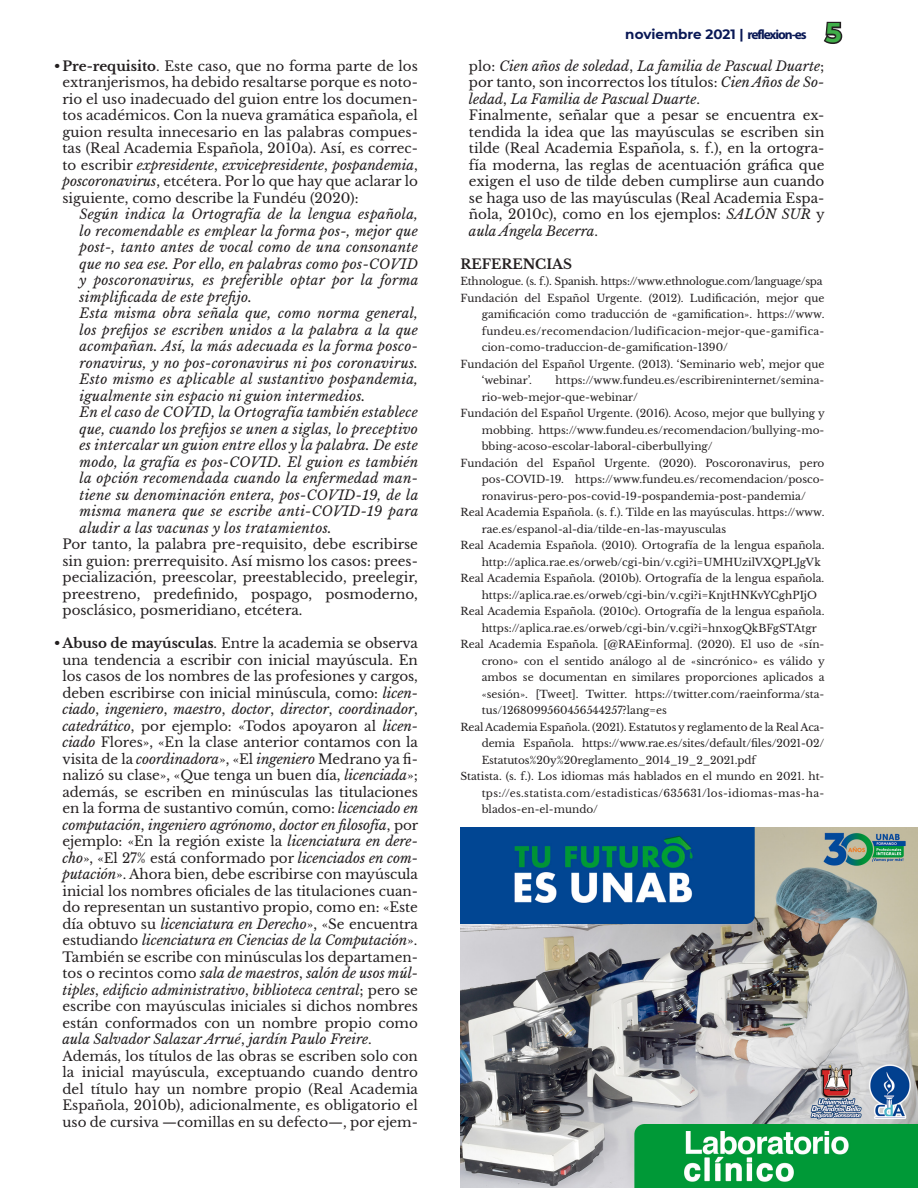
<style>
.page{position:relative;width:918px;height:1188px;background:#fff}
.page>*{position:absolute;margin:0;border:0;box-sizing:border-box;transform-origin:0 0}
.Texto_normal{font:13.5px/16.5px "Libre Baskerville";color:#231f20;text-align:justify}
.Texto_normal-2{font:italic 13.5px/16.5px "Libre Baskerville";letter-spacing:.02em;color:#231f20;text-align:justify}
.t1{font:700 13.5px "Montserrat";color:#091855}
.Subtema_en_artículo{font:700 13.5px "Libre Baskerville";color:#231f20}
.Referencias{font:10.5px/16.5px "Libre Baskerville";color:#231f20;text-align:justify}
.Referencias-2{font:10.5px "Libre Baskerville";letter-spacing:-.02em;color:#231f20}
.s1{font-weight:700}
.s2{font-style:italic}
.s3{font-family:"Myriad Pro"}
.s4{font-size:27px;color:#231f20}
.s5{font-style:normal}
</style>
<div class="page">
<img style="left:460px;top:827px;width:458px;height:361px">
<p class="Texto_normal" style="left:63px;top:57px;width:357px;text-indent:-9px"><span class="s1">• Pre-requisito</span>. Este caso, que no forma parte de los extranjerismos, ha debido resaltarse porque es noto&shy;rio el uso inadecuado del guion entre los documen&shy;tos académicos. Con la nueva gramática española, el guion resulta innecesario en las palabras compues&shy;tas (Real Academia Española, 2010a). Así, es correc&shy;to escribir <span class="s2">expresidente</span>, <span class="s2">exvicepresidente</span>, <span class="s2">pospandemia</span>, <span class="s2">poscoronavirus</span>, etcétera. Por lo que hay que aclarar lo siguiente, como describe la Fundéu (2020):</p>
<p class="Texto_normal-2" style="left:80px;top:206px;width:340px">Según indica la Ortografía de la lengua española, lo recomendable es emplear la forma pos-, mejor que post-, tanto antes de vocal como de una consonante que no sea ese. Por ello, en palabras como pos-COVID y poscoronavirus, es preferible optar por la forma simplificada de este prefijo.</p>
<p class="Texto_normal-2" style="left:80px;top:305px;width:340px">Esta misma obra señala que, como norma general, los prefijos se escriben unidos a la palabra a la que acompañan. Así, la más adecuada es la forma posco&shy;ronavirus, y no pos-coronavirus ni pos coronavirus.<br>Esto mismo es aplicable al sustantivo pospandemia, igualmente sin espacio ni guion intermedios.</p>
<p class="Texto_normal-2" style="left:80px;top:404px;width:340px">En el caso de COVID, la Ortografía también establece que, cuando los prefijos se unen a siglas, lo preceptivo es intercalar un guion entre ellos y la palabra. De este modo, la grafía es pos-COVID. El guion es también la opción recomendada cuando la enfermedad man&shy;tiene su denominación entera, pos-COVID-19, de la misma manera que se escribe anti-COVID-19 para aludir a las vacunas y los tratamientos.</p>
<p class="Texto_normal" style="left:63px;top:536px;width:357px">Por tanto, la palabra pre-requisito, debe escribirse sin guion: prerrequisito. Así mismo los casos: prees&shy;pecialización, preescolar, preestablecido, preelegir, preestreno, predefinido, pospago, posmoderno, posclásico, posmeridiano, etcétera.</p>
<p class="Texto_normal" style="left:63px;top:635px;width:357px;text-indent:-9px"><span class="s1">• Abuso de mayúsculas</span>. Entre la academia se observa una tendencia a escribir con inicial mayúscula. En los casos de los nombres de las profesiones y cargos, deben escribirse con inicial minúscula, como: <span class="s2">licen&shy;ciado</span>, <span class="s2">ingeniero</span>, <span class="s2">maestro</span>, <span class="s2">doctor</span>, <span class="s2">director</span>, <span class="s2">coordinador</span>, <span class="s2">catedrático</span>, por ejemplo: «Todos apoyaron al <span class="s2">licen&shy;ciado</span> Flores», «En la clase anterior contamos con la visita de la <span class="s2">coordinadora</span>», «El <span class="s2">ingeniero</span> Medrano ya fi&shy;nalizó su clase», «Que tenga un buen día, <span class="s2">licenciada</span>»; además, se escriben en minúsculas las titulaciones en la forma de sustantivo común, como: <span class="s2">licenciado en computación</span>, <span class="s2">ingeniero agrónomo</span>, <span class="s2">doctor en filosofía</span>, por ejemplo: «En la región existe la <span class="s2">licenciatura en dere&shy;cho</span>», «El 27% está conformado por <span class="s2">licenciados en com&shy;putación</span>». Ahora bien, debe escribirse con mayúscula inicial los nombres oficiales de las titulaciones cuan&shy;do representan un sustantivo propio, como en: «Este día obtuvo su <span class="s2">licenciatura en Derecho</span>», «Se encuentra estudiando <span class="s2">licenciatura en Ciencias de la Computación</span>».</p>
<p class="Texto_normal" style="left:63px;top:948px;width:357px">También se escribe con minúsculas los departamen&shy;tos o recintos como <span class="s2">sala de maestros</span>, <span class="s2">salón de usos múl&shy;tiples</span>, <span class="s2">edificio administrativo</span>, <span class="s2">biblioteca central</span>; pero se escribe con mayúsculas iniciales si dichos nombres están conformados con un nombre propio como <span class="s2">aula Salvador Salazar Arrué</span>, <span class="s2">jardín Paulo Freire</span>.</p>
<p class="Texto_normal" style="left:63px;top:1047px;width:357px">Además, los títulos de las obras se escriben solo con la inicial mayúscula, exceptuando cuando dentro del título hay un nombre propio (Real Academia Española, 2010b), adicionalmente, es obligatorio el uso de cursiva —comillas en su defecto—, por ejem-</p>
<p class="t1" style="left:625px;top:25px;width:218px">noviembre 2021 | <span class="s3">reflexion-es</span> <span class="s4">5</span></p>
<p class="Texto_normal-2" style="left:469px;top:57px;width:357px"><span class="s5">plo:</span> Cien años de soledad<span class="s5">,</span> La familia de Pascual Duarte<span class="s5">; por tanto, son incorrectos los títulos:</span> Cien Años de So&shy;ledad<span class="s5">,</span> La Familia de Pascual Duarte<span class="s5">.</span></p>
<p class="Texto_normal" style="left:469px;top:107px;width:357px">Finalmente, señalar que a pesar se encuentra ex&shy;tendida la idea que las mayúsculas se escriben sin tilde (Real Academia Española, s. f.), en la ortogra&shy;fía moderna, las reglas de acentuación gráfica que exigen el uso de tilde deben cumplirse aun cuando se haga uso de las mayúsculas (Real Academia Espa&shy;ñola, 2010c), como en los ejemplos: <span class="s2">SALÓN SUR</span> y <span class="s2">aula Ángela Becerra</span>.</p>
<p class="Subtema_en_artículo" style="left:460px;top:255px;width:113px">REFERENCIAS</p>
<p class="Referencias-2" style="left:460px;top:275px;width:364px">Ethnologue. (s. f.). Spanish. https://www.ethnologue.com/language/spa</p>
<p class="Referencias" style="left:482px;top:290px;width:344px;text-indent:-21px">Fundación del Español Urgente. (2012). Ludificación, mejor que gamificación como traducción de «gamification». https://www. fundeu.es/recomendacion/ludificacion-mejor-que-gamifica&shy;cion-como-traduccion-de-gamification-1390/</p>
<p class="Referencias" style="left:482px;top:356px;width:344px;text-indent:-21px">Fundación del Español Urgente. (2013). ‘Seminario web’, mejor que ‘webinar’.</p>
<p class="Referencias" style="left:482px;top:372px;width:344px;text-indent:74px">https://www.fundeu.es/escribireninternet/semina&shy;rio-web-mejor-que-webinar/</p>
<p class="Referencias" style="left:482px;top:405px;width:345px;text-indent:-21px">Fundación del Español Urgente. (2016). Acoso, mejor que bullying y mobbing. https://www.fundeu.es/recomendacion/bullying-mo&shy;bbing-acoso-escolar-laboral-ciberbullying/</p>
<p class="Referencias" style="left:482px;top:455px;width:344px;text-indent:-21px">Fundación del Español Urgente. (2020). Poscoronavirus, pero pos-COVID-19. https://www.fundeu.es/recomendacion/posco&shy;ronavirus-pero-pos-covid-19-pospandemia-post-pandemia/</p>
<p class="Referencias" style="left:482px;top:504px;width:344px;text-indent:-21px">Real Academia Española. (s. f.). Tilde en las mayúsculas. https://www. rae.es/espanol-al-dia/tilde-en-las-mayusculas</p>
<p class="Referencias" style="left:482px;top:537px;width:344px;text-indent:-21px">Real Academia Española. (2010). Ortografía de la lengua española. http://aplica.rae.es/orweb/cgi-bin/v.cgi?i=UMHUzilVXQPLJgVk</p>
<p class="Referencias" style="left:482px;top:570px;width:344px;text-indent:-21px">Real Academia Española. (2010b). Ortografía de la lengua española. https://aplica.rae.es/orweb/cgi-bin/v.cgi?i=KnjtHNKvYCghPIjO</p>
<p class="Referencias" style="left:482px;top:603px;width:344px;text-indent:-21px">Real Academia Española. (2010c). Ortografía de la lengua española. https://aplica.rae.es/orweb/cgi-bin/v.cgi?i=hnxogQkBFgSTAtgr</p>
<p class="Referencias" style="left:482px;top:636px;width:345px;text-indent:-21px">Real Academia Española. [@RAEinforma]. (2020). El uso de «sín&shy;crono» con el sentido análogo al de «sincrónico» es válido y ambos se documentan en similares proporciones aplicados a «sesión». [Tweet]. Twitter. https://twitter.com/raeinforma/sta&shy;tus/1268099560456544257?lang=es</p>
<p class="Referencias" style="left:482px;top:719px;width:344px;text-indent:-21px">Real Academia Española. (2021). Estatutos y reglamento de la Real Aca&shy;demia Española. https://www.rae.es/sites/default/files/2021-02/ Estatutos%20y%20reglamento_2014_19_2_2021.pdf</p>
<p class="Referencias" style="left:482px;top:768px;width:344px;text-indent:-21px">Statista. (s. f.). Los idiomas más hablados en el mundo en 2021. ht&shy;tps://es.statista.com/estadisticas/635631/los-idiomas-mas-ha&shy;blados-en-el-mundo/</p>
</div>
